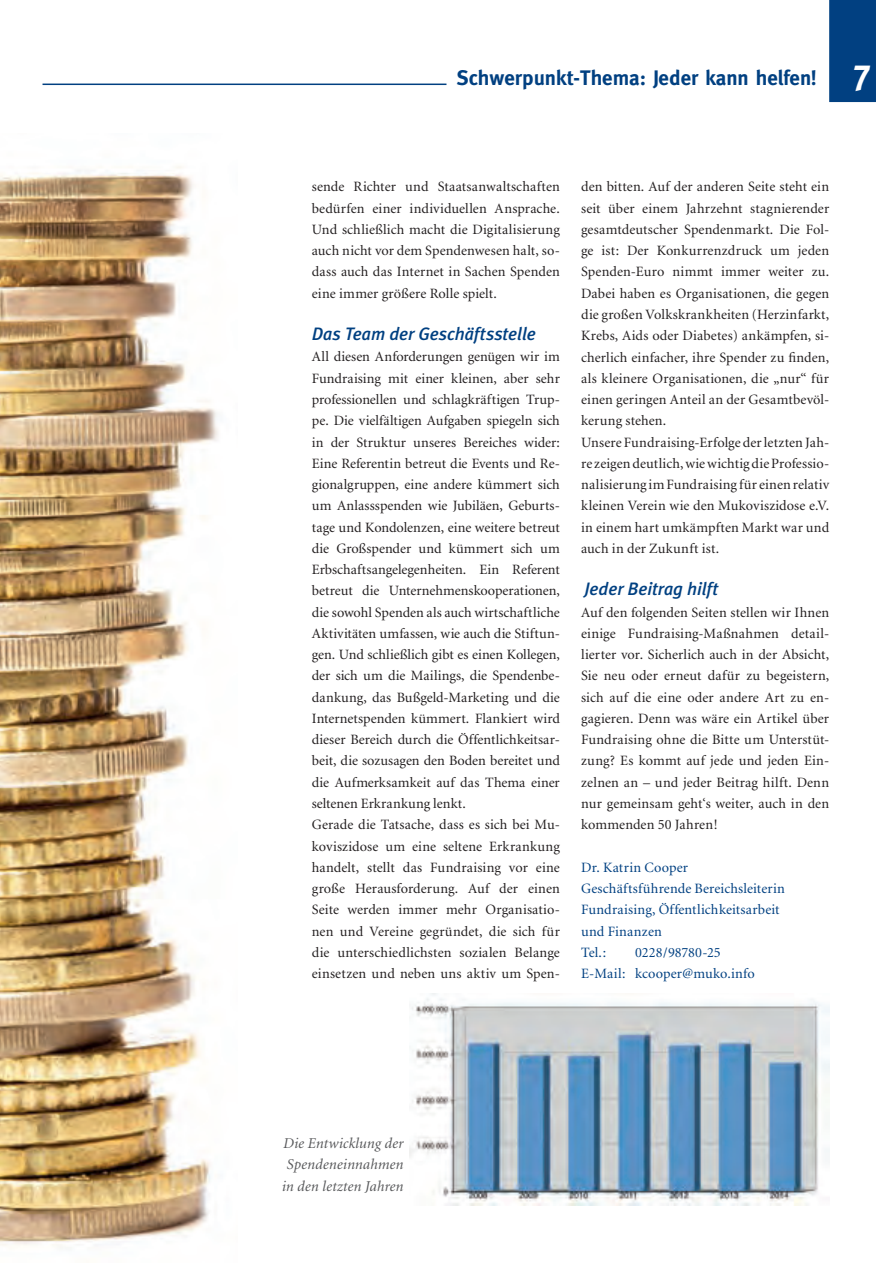
<style>
.page{position:relative;width:893px;height:1263px;background:#fff}
.page>*{position:absolute;margin:0;border:0;box-sizing:border-box;transform-origin:0 0}
.t1{font:700 21px "Meta";color:#014081}
.t2{font:italic 500 18px "Meta Plus";letter-spacing:-.005em;color:#014081}
.t3{font:italic 15px/21.3px "Minion";letter-spacing:.01em;color:#57585a;text-align:center}
.t4{font:14.25px/21.3px "Minion";letter-spacing:.005em;color:#231f20;text-align:justify}
.t5{font:14.25px/21.3px "Minion";letter-spacing:.01em;color:#014081}
.s1{font-size:36px;color:#fff}
</style>
<div class="page">
<div style="left:829px;top:0;width:47px;height:102px;background:#014081"></div>
<hr style="left:43px;top:84px;width:403px;height:1px;background:#014081">
<img style="left:0;top:166px;width:218px;height:1082px">
<img style="left:409px;top:994px;width:420px;height:212px">
<h1 class="t1" style="left:457px;top:66px;width:416px">Schwerpunkt-Thema: Jeder kann helfen! <span class="s1">7</span></h1>
<p class="t4" style="left:312px;top:177px;width:250px">sende Richter und Staatsanwaltschaften bedürfen einer individuellen Ansprache.<br>Und schließlich macht die Digitalisierung auch nicht vor dem Spendenwesen halt, so&shy;dass auch das Internet in Sachen Spenden eine immer größere Rolle spielt.</p>
<p class="t2" style="left:312px;top:324px;width:226px">Das Team der Geschäftsstelle</p>
<p class="t4" style="left:312px;top:347px;width:250px;text-align:left">All diesen Anforderungen genügen wir im Fundraising mit einer kleinen, aber sehr professionellen und schlagkräftigen Trup&shy;pe. Die vielfältigen Aufgaben spiegeln sich in der Struktur unseres Bereiches wider:<br>Eine Referentin betreut die Events und Re&shy;gionalgruppen, eine andere kümmert sich um Anlassspenden wie Jubiläen, Geburts&shy;tage und Kondolenzen, eine weitere betreut die Großspender und kümmert sich um Erbschaftsangelegenheiten. Ein Referent betreut die Unternehmenskooperationen, die sowohl Spenden als auch wirtschaftliche Aktivitäten umfassen, wie auch die Stiftun&shy;gen. Und schließlich gibt es einen Kollegen, der sich um die Mailings, die Spendenbe&shy;dankung, das Bußgeld-Marketing und die Internetspenden kümmert. Flankiert wird dieser Bereich durch die Öffentlichkeitsar&shy;beit, die sozusagen den Boden bereitet und die Aufmerksamkeit auf das Thema einer seltenen Erkrankung lenkt.<br>Gerade die Tatsache, dass es sich bei Mu&shy;koviszidose um eine seltene Erkrankung handelt, stellt das Fundraising vor eine große Herausforderung. Auf der einen Seite werden immer mehr Organisatio&shy;nen und Vereine gegründet, die sich für die unterschiedlichsten sozialen Belange einsetzen und neben uns aktiv um Spen-</p>
<p class="t4" style="left:581px;top:177px;width:250px;text-align:left">den bitten. Auf der anderen Seite steht ein seit über einem Jahrzehnt stagnierender gesamtdeutscher Spendenmarkt. Die Fol&shy;ge ist: Der Konkurrenzdruck um jeden Spenden-Euro nimmt immer weiter zu.<br>Dabei haben es Organisationen, die gegen die großen Volkskrankheiten (Herzinfarkt, Krebs, Aids oder Diabetes) ankämpfen, si&shy;cherlich einfacher, ihre Spender zu finden, als kleinere Organisationen, die „nur“ für einen geringen Anteil an der Gesamtbevöl&shy;kerung stehen.<br>Unsere Fundraising-Erfolge der letzten Jah&shy;re zeigen deutlich, wie wichtig die Professio&shy;nalisierung im Fundraising für einen relativ kleinen Verein wie den Mukoviszidose e.V. in einem hart umkämpften Markt war und auch in der Zukunft ist.</p>
<p class="t2" style="left:584px;top:579px;width:136px">Jeder Beitrag hilft</p>
<p class="t4" style="left:581px;top:602px;width:250px">Auf den folgenden Seiten stellen wir Ihnen einige Fundraising-Maßnahmen detail&shy;lierter vor. Sicherlich auch in der Absicht, Sie neu oder erneut dafür zu begeistern, sich auf die eine oder andere Art zu en&shy;gagieren. Denn was wäre ein Artikel über Fundraising ohne die Bitte um Unterstüt&shy;zung? Es kommt auf jede und jeden Ein&shy;zelnen an – und jeder Beitrag hilft. Denn nur gemeinsam geht‘s weiter, auch in den kommenden 50 Jahren!</p>
<p class="t5" style="left:581px;top:857px;width:205px">Dr. Katrin Cooper<br>Geschäftsführende Bereichsleiterin<br>Fundraising, Öffentlichkeitsarbeit und Finanzen<br>Tel.:</p>
<p class="t5" style="left:581px;top:942px;width:175px;text-indent:54px">0228/98780-25<br>E-Mail: kcooper@muko.info</p>
<p class="t3" style="left:281px;top:1133px;width:123px">Die Entwicklung der<br>Spendeneinnahmen in den letzten Jahren</p>
</div>
